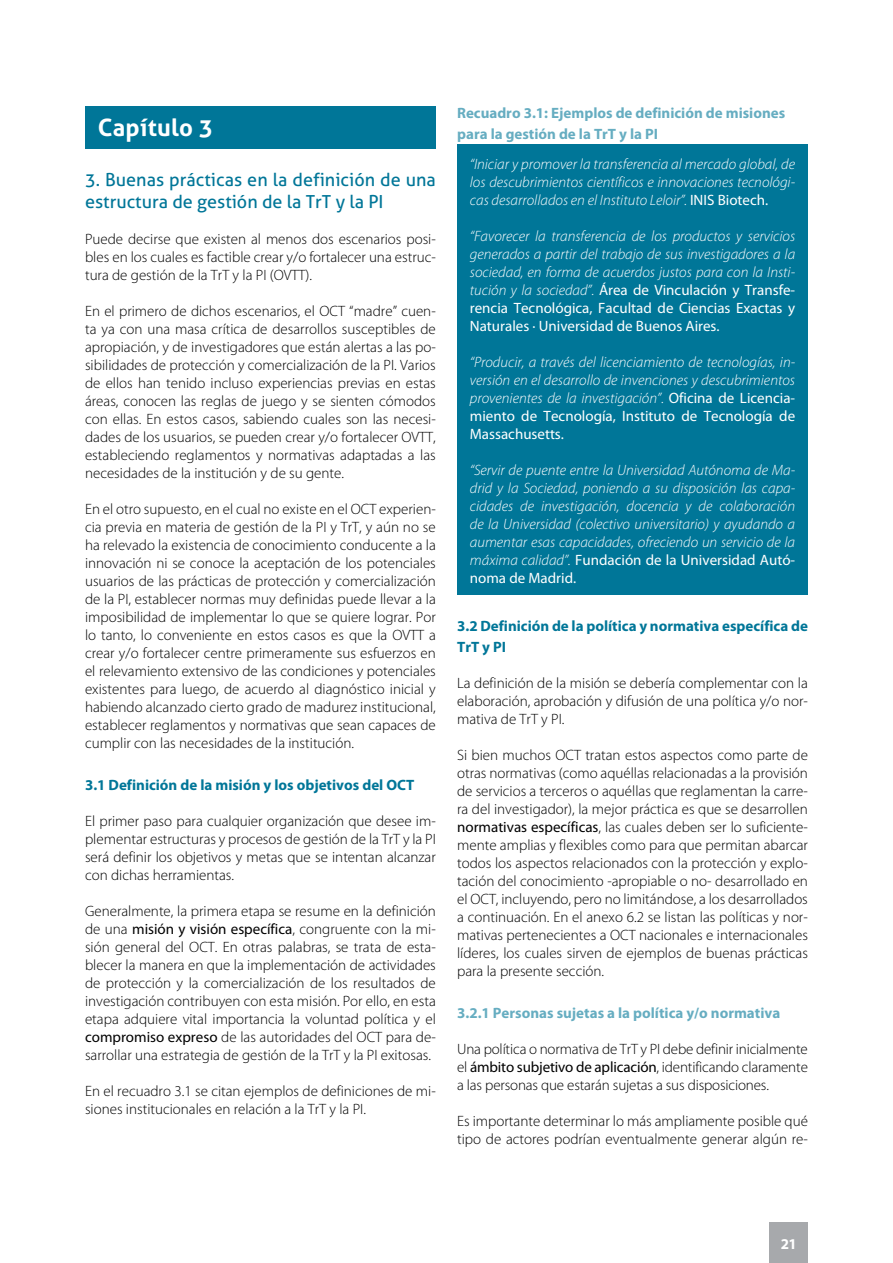
<style>
.page{position:relative;width:893px;height:1263px;background:#fff}
.page>*{position:absolute;margin:0;border:0;box-sizing:border-box;transform-origin:0 0}
.t1{font:700 24px "Aller";letter-spacing:.01em;color:#fff}
.t2{font:18px/21.6px "Aller";color:#007698}
.t3{font:300 15px/18px "Myriad Pro";color:#000;text-align:justify}
.t4{font:italic 300 15px/18px "Myriad Pro";color:#fff;text-align:justify}
.t5{font:700 15px/21px "Myriad Pro";color:#66adc1}
.t6{font:700 15px/21px "Myriad Pro";color:#007698}
.t7{font:700 15px "Myriad Pro";color:#fff}
.s1{font-weight:400}
.s2{font-weight:400;font-style:normal}
</style>
<div class="page">
<div style="left:770px;top:1222px;width:38px;height:41px;background:#a7a9ac"></div>
<div style="left:85px;top:106px;width:351px;height:43px;background:#007698"></div>
<div style="left:457px;top:145px;width:351px;height:450px;background:#007698"></div>
<h1 class="t1" style="left:98px;top:113px;width:117px">Capítulo 3</h1>
<p class="t2" style="left:85px;top:169px;width:352px">3. Buenas prácticas en la definición de una estructura de gestión de la TrT y la PI</p>
<p class="t3" style="left:85px;top:229px;width:352px">Puede decirse que existen al menos dos escenarios posi&shy;bles en los cuales es factible crear y/o fortalecer una estruc&shy;tura de gestión de la TrT y la PI (OVTT).</p>
<p class="t3" style="left:85px;top:301px;width:352px">En el primero de dichos escenarios, el OCT “madre” cuen&shy;ta ya con una masa crítica de desarrollos susceptibles de apropiación, y de investigadores que están alertas a las po&shy;sibilidades de protección y comercialización de la PI. Varios de ellos han tenido incluso experiencias previas en estas áreas, conocen las reglas de juego y se sienten cómodos con ellas. En estos casos, sabiendo cuales son las necesi&shy;dades de los usuarios, se pueden crear y/o fortalecer OVTT, estableciendo reglamentos y normativas adaptadas a las necesidades de la institución y de su gente.</p>
<p class="t3" style="left:85px;top:499px;width:352px">En el otro supuesto, en el cual no existe en el OCT experien&shy;cia previa en materia de gestión de la PI y TrT, y aún no se ha relevado la existencia de conocimiento conducente a la innovación ni se conoce la aceptación de los potenciales usuarios de las prácticas de protección y comercialización de la PI, establecer normas muy definidas puede llevar a la imposibilidad de implementar lo que se quiere lograr. Por lo tanto, lo conveniente en estos casos es que la OVTT a crear y/o fortalecer centre primeramente sus esfuerzos en el relevamiento extensivo de las condiciones y potenciales existentes para luego, de acuerdo al diagnóstico inicial y habiendo alcanzado cierto grado de madurez institucional, establecer reglamentos y normativas que sean capaces de cumplir con las necesidades de la institución.</p>
<p class="t6" style="left:85px;top:774px;width:331px">3.1 Definición de la misión y los objetivos del OCT</p>
<p class="t3" style="left:85px;top:811px;width:352px">El primer paso para cualquier organización que desee im&shy;plementar estructuras y procesos de gestión de la TrT y la PI será definir los objetivos y metas que se intentan alcanzar con dichas herramientas.</p>
<p class="t3" style="left:85px;top:901px;width:352px">Generalmente, la primera etapa se resume en la definición de una <span class="s1">misión y visión específica</span>, congruente con la mi&shy;sión general del OCT. En otras palabras, se trata de esta&shy;blecer la manera en que la implementación de actividades de protección y la comercialización de los resultados de investigación contribuyen con esta misión. Por ello, en esta etapa adquiere vital importancia la voluntad política y el <span class="s1">compromiso expreso</span> de las autoridades del OCT para de&shy;sarrollar una estrategia de gestión de la TrT y la PI exitosas.</p>
<p class="t3" style="left:85px;top:1081px;width:352px">En el recuadro 3.1 se citan ejemplos de definiciones de mi&shy;siones institucionales en relación a la TrT y la PI.</p>
<p class="t5" style="left:457px;top:102px;width:330px">Recuadro 3.1: Ejemplos de definición de misiones para la gestión de la TrT y la PI</p>
<p class="t4" style="left:470px;top:154px;width:327px">“Iniciar y promover la transferencia al mercado global, de los descubrimientos científicos e innovaciones tecnológi&shy;cas desarrollados en el Instituto Leloir”. <span class="s2">INIS Biotech.</span></p>
<p class="t4" style="left:470px;top:226px;width:327px">“Favorecer la transferencia de los productos y servicios generados a partir del trabajo de sus investigadores a la sociedad, en forma de acuerdos justos para con la Insti&shy;tución y la sociedad”. <span class="s2">Área de Vinculación y Transfe&shy;rencia Tecnológica, Facultad de Ciencias Exactas y Naturales · Universidad de Buenos Aires.</span></p>
<p class="t4" style="left:470px;top:352px;width:327px">“Producir, a través del licenciamiento de tecnologías, in&shy;versión en el desarrollo de invenciones y descubrimientos provenientes de la investigación”. <span class="s2">Oficina de Licencia&shy;miento de Tecnología, Instituto de Tecnología de Massachusetts.</span></p>
<p class="t4" style="left:470px;top:460px;width:327px">“Servir de puente entre la Universidad Autónoma de Ma&shy;drid y la Sociedad, poniendo a su disposición las capa&shy;cidades de investigación, docencia y de colaboración de la Universidad (colectivo universitario) y ayudando a aumentar esas capacidades, ofreciendo un servicio de la máxima calidad”. <span class="s2">Fundación de la Universidad Autó&shy;noma de Madrid.</span></p>
<p class="t6" style="left:457px;top:615px;width:352px">3.2 Definición de la política y normativa específica de<br>TrT y PI</p>
<p class="t3" style="left:457px;top:674px;width:352px">La definición de la misión se debería complementar con la elaboración, aprobación y difusión de una política y/o nor&shy;mativa de TrT y PI.</p>
<p class="t3" style="left:457px;top:746px;width:352px">Si bien muchos OCT tratan estos aspectos como parte de otras normativas (como aquéllas relacionadas a la provisión de servicios a terceros o aquéllas que reglamentan la carre&shy;ra del investigador), la mejor práctica es que se desarrollen <span class="s1">normativas específicas</span>, las cuales deben ser lo suficiente&shy;mente amplias y flexibles como para que permitan abarcar todos los aspectos relacionados con la protección y explo&shy;tación del conocimiento -apropiable o no- desarrollado en el OCT, incluyendo, pero no limitándose, a los desarrollados a continuación. En el anexo 6.2 se listan las políticas y nor&shy;mativas pertenecientes a OCT nacionales e internacionales líderes, los cuales sirven de ejemplos de buenas prácticas para la presente sección.</p>
<p class="t5" style="left:457px;top:1002px;width:325px">3.2.1 Personas sujetas a la política y/o normativa</p>
<p class="t3" style="left:457px;top:1040px;width:352px">Una política o normativa de TrT y PI debe definir inicialmente el <span class="s1">ámbito subjetivo de aplicación</span>, identificando claramente a las personas que estarán sujetas a sus disposiciones.</p>
<p class="t3" style="left:457px;top:1112px;width:352px">Es importante determinar lo más ampliamente posible qué tipo de actores podrían eventualmente generar algún re-</p>
<p class="t7" style="left:781px;top:1234px;width:18px">21</p>
</div>
